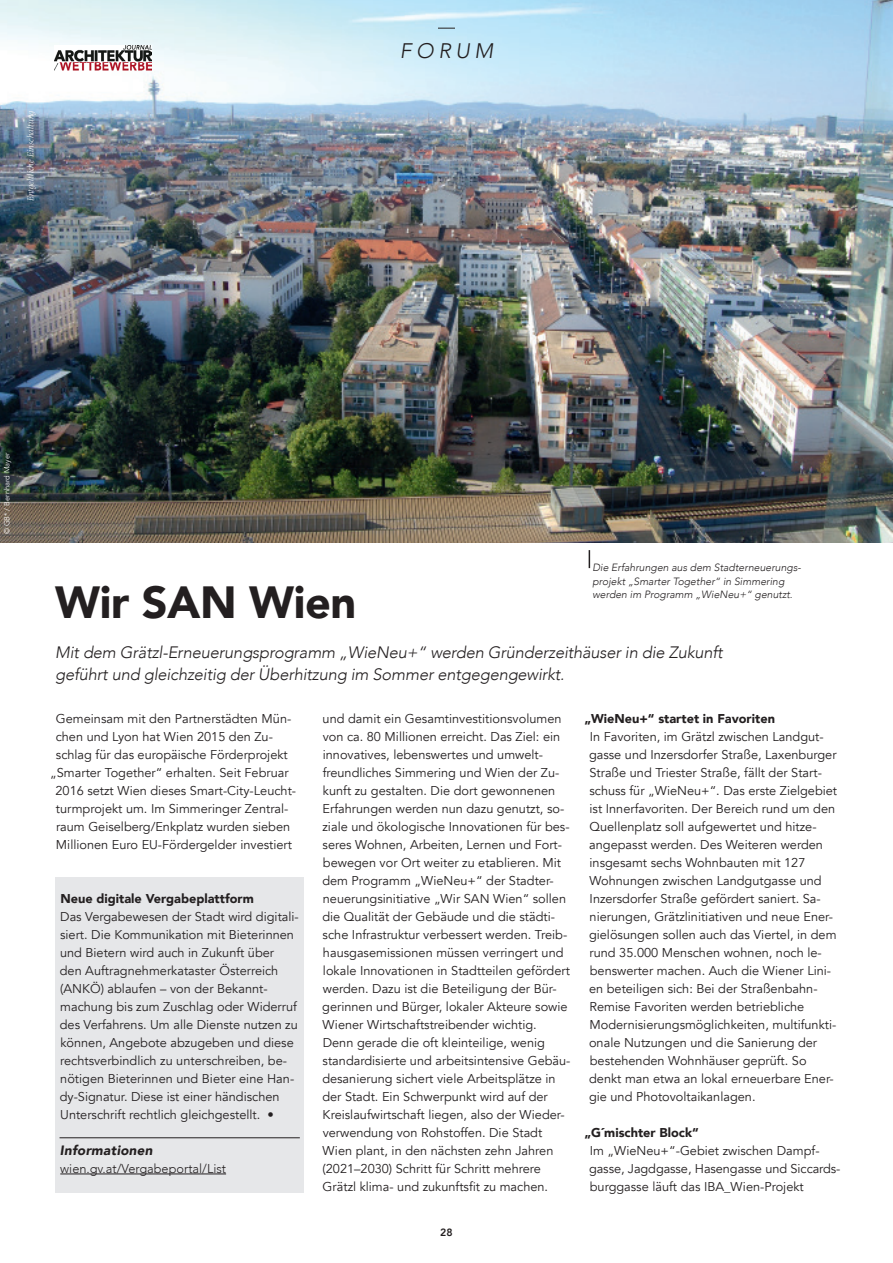
<style>
.page{position:relative;width:893px;height:1263px;background:#fff}
.page>*{position:absolute;margin:0;border:0;box-sizing:border-box;transform-origin:0 0}
.t1{font:900 45px "Avenir";letter-spacing:-.01em;color:#231f20}
.t2{font:italic 300 21px "Avenir";letter-spacing:.22em;color:#231f20}
.t3{font:italic 300 16.5px/22.5px "Avenir";letter-spacing:-.01em;color:#231f20}
.t4{font:italic 900 13.5px "Avenir";letter-spacing:.015em;color:#231f20}
.t5{font:12.75px/18px "Avenir";color:#231f20}
.t6{font:900 12.75px "Avenir";color:#231f20}
.t7{font:300 12.75px "Avenir";color:#231f20}
.t8{font:italic 300 10.5px/13.5px "Avenir";color:#231f20}
.t9{font:800 10.5px "Avenir";color:#231f20}
.t10{font:italic 300 9px "Liber Serif";letter-spacing:.015em;color:#fff}
.t11{font:300 7.5px "Avenir";color:#fff}
</style>
<div class="page">
<img style="left:0;top:0;width:893px;height:543px">
<img style="left:55px;top:46px;width:96px;height:24px">
<svg style="left:589px;top:550px;width:1px;height:18px"></svg>
<div style="left:55px;top:878px;width:249px;height:315px;background:#e6e7e9"></div>
<hr style="left:60px;top:1137px;width:240px;height:1px;background:#231f20">
<hr style="left:60px;top:1173px;width:166px;height:1px;background:#231f20">
<svg style="left:438px;top:28px;width:17px;height:1px"></svg>
<p class="t10" style="left:26px;top:201px;width:92px;rotate:-90deg">Entgeltliche Einschaltung</p>
<h2 class="t2" style="left:400px;top:38px;width:95px">FORUM</h2>
<p class="t11" style="left:3px;top:534px;width:83px;rotate:-90deg">© GB* / Bernhard Mayer</p>
<p class="t8" style="left:592px;top:561px;width:210px">Die Erfahrungen aus dem Stadterneuerungs&shy;projekt „Smarter Together“ in Simmering werden im Programm „WieNeu+“ genutzt.</p>
<h1 class="t1" style="left:55px;top:564px;width:302px">Wir SAN Wien</h1>
<p class="t3" style="left:55px;top:641px;width:669px">Mit dem Grätzl-Erneuerungsprogramm „WieNeu+“ werden Gründerzeithäuser in die Zukunft geführt und gleichzeitig der Überhitzung im Sommer entgegengewirkt.</p>
<p class="t5" style="left:56px;top:710px;width:237px">Gemeinsam mit den Partnerstädten Mün-</p>
<p class="t5" style="left:56px;top:728px;width:219px">chen und Lyon hat Wien 2015 den Zu-</p>
<p class="t5" style="left:56px;top:746px;width:233px">schlag für das europäische Förderprojekt</p>
<p class="t5" style="left:50px;top:764px;width:240px">„Smarter Together“ erhalten. Seit Februar</p>
<p class="t5" style="left:56px;top:782px;width:242px">2016 setzt Wien dieses Smart-City-Leucht-</p>
<p class="t5" style="left:56px;top:800px;width:234px">turmprojekt um. Im Simmeringer Zentral-</p>
<p class="t5" style="left:56px;top:818px;width:236px">raum Geiselberg/Enkplatz wurden sieben</p>
<p class="t5" style="left:56px;top:836px;width:238px">Millionen Euro EU-Fördergelder investiert</p>
<p class="t5" style="left:322px;top:710px;width:250px">und damit ein Gesamtinvestitionsvolumen von ca. 80 Millionen erreicht. Das Ziel: ein innovatives, lebenswertes und umwelt&shy;freundliches Simmering und Wien der Zu&shy;kunft zu gestalten. Die dort gewonnenen Erfahrungen werden nun dazu genutzt, so&shy;ziale und ökologische Innovationen für bes&shy;seres Wohnen, Arbeiten, Lernen und Fort&shy;bewegen vor Ort weiter zu etablieren. Mit dem Programm „WieNeu+“ der Stadter&shy;neuerungsinitiative „Wir SAN Wien“ sollen die Qualität der Gebäude und die städti&shy;sche Infrastruktur verbessert werden. Treib&shy;hausgasemissionen müssen verringert und lokale Innovationen in Stadtteilen gefördert werden. Dazu ist die Beteiligung der Bür&shy;gerinnen und Bürger, lokaler Akteure sowie Wiener Wirtschaftstreibender wichtig.<br>Denn gerade die oft kleinteilige, wenig standardisierte und arbeitsintensive Gebäu&shy;desanierung sichert viele Arbeitsplätze in der Stadt. Ein Schwerpunkt wird auf der Kreislaufwirtschaft liegen, also der Wieder&shy;verwendung von Rohstoffen. Die Stadt Wien plant, in den nächsten zehn Jahren (2021–2030) Schritt für Schritt mehrere Grätzl klima- und zukunftsfit zu machen.</p>
<p class="t6" style="left:584px;top:707px;width:192px">„WieNeu+“ startet in Favoriten</p>
<p class="t5" style="left:589px;top:728px;width:250px">In Favoriten, im Grätzl zwischen Landgut&shy;gasse und Inzersdorfer Straße, Laxenburger Straße und Triester Straße, fällt der Start&shy;schuss für „WieNeu+“. Das erste Zielgebiet ist Innerfavoriten. Der Bereich rund um den Quellenplatz soll aufgewertet und hitze&shy;angepasst werden. Des Weiteren werden insgesamt sechs Wohnbauten mit 127<br>Wohnungen zwischen Landgutgasse und Inzersdorfer Straße gefördert saniert. Sa&shy;nierungen, Grätzlinitiativen und neue Ener&shy;gielösungen sollen auch das Viertel, in dem rund 35.000 Menschen wohnen, noch le&shy;benswerter machen. Auch die Wiener Lini&shy;en beteiligen sich: Bei der Straßenbahn-Remise Favoriten werden betriebliche Modernisierungsmöglichkeiten, multifunkti&shy;onale Nutzungen und die Sanierung der bestehenden Wohnhäuser geprüft. So denkt man etwa an lokal erneuerbare Ener&shy;gie und Photovoltaikanlagen.</p>
<p class="t6" style="left:584px;top:1122px;width:116px">„G´mischter Block“</p>
<p class="t5" style="left:589px;top:1142px;width:253px">Im „WieNeu+“-Gebiet zwischen Dampf&shy;gasse, Jagdgasse, Hasengasse und Siccards&shy;burggasse läuft das IBA_Wien-Projekt</p>
<p class="t6" style="left:60px;top:887px;width:195px">Neue digitale Vergabeplattform</p>
<p class="t5" style="left:60px;top:908px;width:241px">Das Vergabewesen der Stadt wird digitali&shy;siert. Die Kommunikation mit Bieterinnen und Bietern wird auch in Zukunft über den Auftragnehmerkataster Österreich (ANKÖ) ablaufen – von der Bekannt&shy;machung bis zum Zuschlag oder Widerruf des Verfahrens. Um alle Dienste nutzen zu können, Angebote abzugeben und diese rechtsverbindlich zu unterschreiben, be&shy;nötigen Bieterinnen und Bieter eine Han&shy;dy-Signatur. Diese ist einer händischen Unterschrift rechtlich gleichgestellt. •</p>
<p class="t4" style="left:60px;top:1139px;width:94px">Informationen</p>
<p class="t7" style="left:60px;top:1161px;width:167px">wien.gv.at/Vergabeportal/List</p>
<p class="t9" style="left:440px;top:1224px;width:14px">28</p>
</div>
